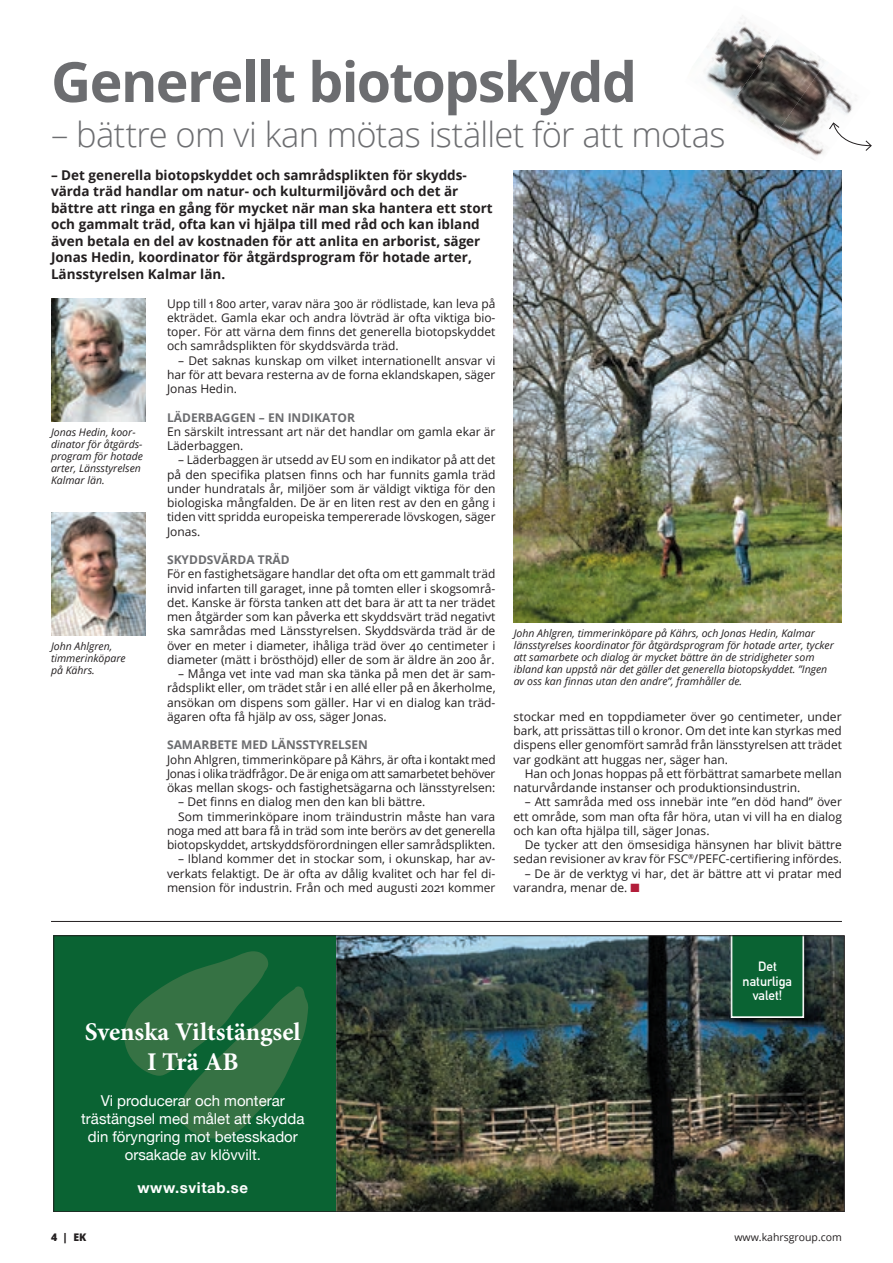
<style>
.page{position:relative;width:893px;height:1263px;background:#fff}
.page>*{position:absolute;margin:0;border:0;box-sizing:border-box;transform-origin:0 0}
.t1{font:700 55.5px "Open Sans";letter-spacing:-.03em;color:#6c6d70}
.t2{font:300 34.5px "Open Sans";letter-spacing:-.025em;color:#6c6d70}
.t3{font:700 25.5px/30.6px "Minion Pro";letter-spacing:-.005em;color:#fff;text-align:center}
.t4{font:15px/18px "Helvetica Neue";color:#fff;text-align:center}
.t5{font:700 15px "Helvetica Neue";letter-spacing:.04em;color:#fff}
.t6{font:700 13.5px/16.5px "Open Sans";color:#231f20}
.t7{font:700 13.2px/14.9px "DIN Alternate";color:#fff;text-align:center}
.t8{font:12px/14.2px "Open Sans";color:#231f20;text-align:justify}
.t9{font:700 12px "Open Sans";color:#6c6d70}
.t10{font:italic 10.5px/12px "Open Sans";color:#231f20}
.t11{font:10.5px "Open Sans";color:#231f20}
.t12{font:800 10.5px "Open Sans";color:#231f20}
.s1{color:#b21d3a}
</style>
<div class="page">
<img style="left:513px;top:170px;width:329px;height:452px">
<hr style="left:51px;top:921px;width:791px;height:1px;background:#231f20">
<img style="left:704px;top:15px;width:52px;height:80px">
<img style="left:726px;top:30px;width:98px;height:101px">
<img style="left:771px;top:61px;width:81px;height:99px">
<svg style="left:828px;top:122px;width:44px;height:30px"></svg>
<img style="left:336px;top:937px;width:506px;height:273px">
<img style="left:729px;top:937px;width:84px;height:90px">
<svg style="left:731px;top:937px;width:73px;height:81px;background:#176b3e"></svg>
<div style="left:54px;top:935px;width:282px;height:277px;background:#0a6333"></div>
<svg style="left:124px;top:951px;width:184px;height:187px"></svg>
<img style="left:51px;top:298px;width:95px;height:124px">
<img style="left:51px;top:512px;width:95px;height:123px">
<h1 class="t1" style="left:51px;top:43px;width:587px">Generellt biotopskydd</h1>
<h2 class="t2" style="left:51px;top:111px;width:676px">– bättre om vi kan mötas istället för att motas</h2>
<p class="t6" style="left:51px;top:166px;width:443px">– Det generella biotopskyddet och samrådsplikten för skydds&shy;värda träd handlar om natur- och kulturmiljövård och det är bättre att ringa en gång för mycket när man ska hantera ett stort och gammalt träd, ofta kan vi hjälpa till med råd och kan ibland även betala en del av kostnaden för att anlita en arborist, säger Jonas Hedin, koordinator för åtgärdsprogram för hotade arter, Länsstyrelsen Kalmar län.</p>
<p class="t10" style="left:51px;top:426px;width:93px">Jonas Hedin, koor&shy;dinator för åtgärds&shy;program för hotade arter, Länsstyrelsen<br>Kalmar län.</p>
<p class="t10" style="left:51px;top:640px;width:76px">John Ahlgren, timmer inköpare på Kährs.</p>
<p class="t8" style="left:167px;top:296px;width:330px">Upp till 1 800 arter, varav nära 300 är rödlistade, kan leva på ekträdet. Gamla ekar och andra lövträd är ofta viktiga bio&shy;toper. För att värna dem finns det generella biotopskyddet och samrådsplikten för skyddsvärda träd.</p>
<p class="t8" style="left:167px;top:353px;width:330px;text-indent:11px">– Det saknas kunskap om vilket internationellt ansvar vi har för att bevara resterna av de forna eklandskapen, säger Jonas Hedin.</p>
<p class="t9" style="left:167px;top:409px;width:189px">LÄDERBAGGEN – EN INDIKATOR</p>
<p class="t8" style="left:167px;top:424px;width:330px">En särskilt intressant art när det handlar om gamla ekar är<br>Läderbaggen.</p>
<p class="t8" style="left:167px;top:452px;width:330px;text-indent:11px">– Läderbaggen är utsedd av EU som en indikator på att det på den specifika platsen finns och har funnits gamla träd under hundratals år, miljöer som är väldigt viktiga för den biologiska mångfalden. De är en liten rest av den en gång i tiden vitt spridda europeiska tempererade lövskogen, säger Jonas.</p>
<p class="t9" style="left:167px;top:551px;width:124px">SKYDDSVÄRDA TRÄD</p>
<p class="t8" style="left:167px;top:566px;width:330px">För en fastighetsägare handlar det ofta om ett gammalt träd invid infarten till garaget, inne på tomten eller i skogsområ&shy;det. Kanske är första tanken att det bara är att ta ner trädet men åtgärder som kan påverka ett skyddsvärt träd negativt ska samrådas med Länsstyrelsen. Skyddsvärda träd är de över en meter i diameter, ihåliga träd över 40 centimeter i diameter (mätt i brösthöjd) eller de som är äldre än 200 år.</p>
<p class="t8" style="left:167px;top:666px;width:330px;text-indent:11px">– Många vet inte vad man ska tänka på men det är sam&shy;rådsplikt eller, om trädet står i en allé eller på en åkerholme, ansökan om dispens som gäller. Har vi en dialog kan träd&shy;ägaren ofta få hjälp av oss, säger Jonas.</p>
<p class="t9" style="left:167px;top:736px;width:202px">SAMARBETE MED LÄNSSTYRELSEN</p>
<p class="t8" style="left:167px;top:752px;width:330px">John Ahlgren, timmerinköpare på Kährs, är ofta i kontakt med Jonas i olika trädfrågor. De är eniga om att samarbetet behöver ökas mellan skogs- och fastighetsägarna och länsstyrelsen:</p>
<p class="t8" style="left:178px;top:794px;width:249px">– Det finns en dialog men den kan bli bättre.</p>
<p class="t8" style="left:178px;top:809px;width:319px">Som timmerinköpare inom träindustrin måste han vara</p>
<p class="t8" style="left:167px;top:823px;width:330px">noga med att bara få in träd som inte berörs av det generella</p>
<p class="t8" style="left:167px;top:837px;width:330px">biotopskyddet, artskyddsförordningen eller samrådsplikten.</p>
<p class="t8" style="left:167px;top:851px;width:330px;text-indent:11px">– Ibland kommer det in stockar som, i okunskap, har av&shy;verkats felaktigt. De är ofta av dålig kvalitet och har fel di&shy;mension för industrin. Från och med augusti 2021 kommer</p>
<p class="t10" style="left:514px;top:627px;width:322px">John Ahlgren, timmer inköpare på Kährs, och Jonas Hedin, Kalmar länsstyrelses koordinator för åtgärdsprogram för hotade arter, tycker att samarbete och dialog är mycket bättre än de stridigheter som ibland kan uppstå när det gäller det generella biotopskyddet. ”Ingen av oss kan finnas utan den andre”, framhåller de.</p>
<p class="t8" style="left:513px;top:709px;width:330px">stockar med en toppdiameter över 90 centimeter, under bark, att prissättas till 0 kronor. Om det inte kan styrkas med dispens eller genomfört samråd från länsstyrelsen att trädet var godkänt att huggas ner, säger han.</p>
<p class="t8" style="left:513px;top:766px;width:330px;text-indent:11px">Han och Jonas hoppas på ett förbättrat samarbete mellan naturvårdande instanser och produktionsindustrin.</p>
<p class="t8" style="left:513px;top:794px;width:330px;text-indent:11px">– Att samråda med oss innebär inte ”en död hand” över ett område, som man ofta får höra, utan vi vill ha en dialog och kan ofta hjälpa till, säger Jonas.</p>
<p class="t8" style="left:513px;top:837px;width:330px;text-align:right">De tycker att den ömsesidiga hänsynen har blivit bättre sedan revisioner av krav för FSC<sup>®</sup>/PEFC-certifiering infördes.</p>
<p class="t8" style="left:513px;top:866px;width:330px;text-indent:11px">– De är de verktyg vi har, det är bättre att vi pratar med varandra, menar de. <span class="s1">■</span></p>
<h3 class="t3" style="left:85px;top:1016px;width:217px">Svenska Viltstängsel<br>I Trä AB</h3>
<p class="t4" style="left:81px;top:1093px;width:225px">Vi producerar och monterar trästängsel med målet att skydda din föryngring mot betesskador orsakade av klövvilt.</p>
<p class="t5" style="left:137px;top:1176px;width:112px">www.svitab.se</p>
<p class="t7" style="left:743px;top:958px;width:51px">Det naturliga valet!</p>
<p class="t12" style="left:51px;top:1229px;width:37px">4 | EK</p>
<p class="t11" style="left:734px;top:1230px;width:109px">www.kahrsgroup.com</p>
</div>
